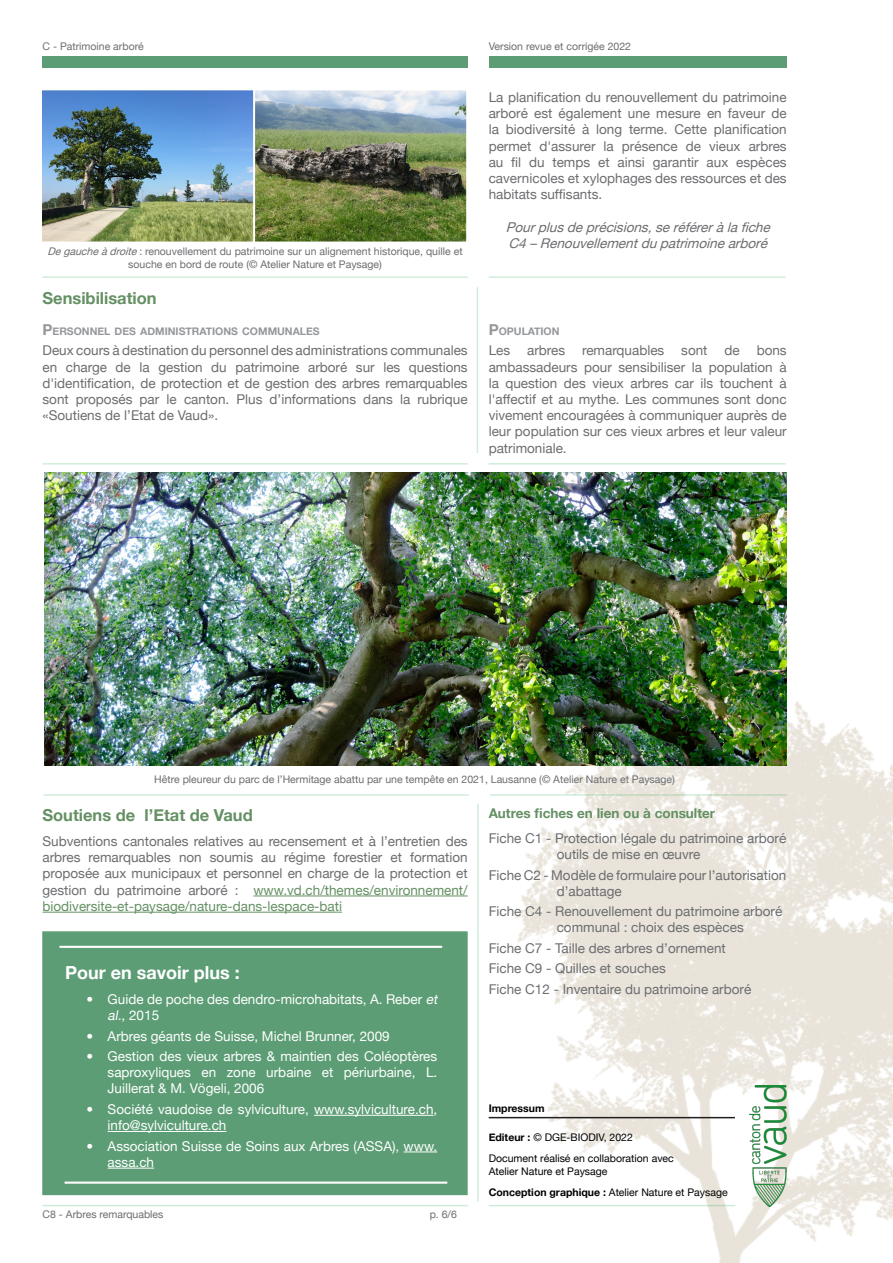
<style>
.page{position:relative;width:893px;height:1263px;background:#fff}
.page>*{position:absolute;margin:0;border:0;box-sizing:border-box;transform-origin:0 0}
.t1{font:700 18px "Helvetica Neue";color:#fff}
.Titres_1_-_Verts{font:700 16.5px "Helvetica Neue";color:#649063}
.Contenu{font:13.5px/16.2px "Helvetica Neue";color:#6c6d70;text-align:justify}
.t2{font:13.5px/16.2px "Helvetica Neue";color:#fff}
.Contenu-2{font:italic 13.5px "Helvetica Neue";color:#6c6d70}
.Titres_3_-_Vert{font:700 13.5px "Helvetica Neue";color:#649063}
.Légende{font:10.5px/12.6px "Helvetica Neue";color:#6c6d70;text-align:center}
.t3{font:10.5px "Helvetica Neue";color:#010000}
.Titre_2_-_Gris{font:700 10.5px "Helvetica Neue";color:#95979a}
.t4{font:700 10.5px "Helvetica Neue";color:#010000}
.s1{font-style:italic}
.s2{font-size:15px}
.s3{color:#649063}
.s4{font-weight:700}
</style>
<div class="page">
<img style="left:503px;top:701px;width:390px;height:562px">
<div style="left:42px;top:56px;width:426px;height:11px;background:#5c9d75"></div>
<div style="left:489px;top:56px;width:297px;height:11px;background:#5c9d75"></div>
<hr style="left:42px;top:1205px;width:426px;height:1px;background:#0ea139">
<hr style="left:489px;top:1205px;width:246px;height:1px;background:#0ea139">
<img style="left:749px;top:1086px;width:38px;height:120px">
<div style="left:42px;top:931px;width:426px;height:264px;background:#5c9d75"></div>
<hr style="left:314px;top:1115px;width:120px;height:1px;background:#fff">
<hr style="left:108px;top:1131px;width:118px;height:1px;background:#fff">
<hr style="left:404px;top:1151px;width:33px;height:1px;background:#fff">
<hr style="left:108px;top:1168px;width:46px;height:1px;background:#fff">
<hr style="left:59px;top:946px;width:383px;height:2px;background:#fff">
<hr style="left:65px;top:1181px;width:382px;height:3px;background:#fff">
<hr style="left:489px;top:1117px;width:246px;height:1px;background:#231f20">
<img style="left:43px;top:92px;width:422px;height:148px">
<div style="left:254px;top:89px;width:214px;height:154px;border:2px solid #fff"></div>
<div style="left:40px;top:89px;width:215px;height:154px;border:2px solid #fff"></div>
<hr style="left:42px;top:276px;width:426px;height:2px;background:#0ea139">
<hr style="left:489px;top:276px;width:297px;height:2px;background:#0ea139">
<hr style="left:477px;top:287px;width:1px;height:166px;background:#0ea139">
<hr style="left:43px;top:463px;width:425px;height:2px;background:#0ea139">
<hr style="left:489px;top:463px;width:297px;height:2px;background:#0ea139">
<img style="left:44px;top:472px;width:743px;height:293px">
<hr style="left:44px;top:794px;width:425px;height:2px;background:#0ea139">
<hr style="left:490px;top:794px;width:297px;height:2px;background:#0ea139">
<hr style="left:477px;top:804px;width:2px;height:398px;background:#0ea139">
<hr style="left:253px;top:896px;width:215px;height:1px;background:#649063">
<hr style="left:43px;top:912px;width:299px;height:1px;background:#649063">
<p class="Légende" style="left:43px;top:40px;width:103px">C - Patrimoine arboré</p>
<p class="Légende" style="left:489px;top:40px;width:144px">Version revue et corrigée 2022</p>
<p class="Légende" style="left:48px;top:245px;width:417px"><span class="s1">Degaucheàdroite</span>: renouvellement du patrimoine sur un alignement historique, quille et souche en bord de route (© Atelier Nature et Paysage)</p>
<p class="Titres_1_-_Verts" style="left:43px;top:288px;width:116px">Sensibilisation</p>
<p class="Titre_2_-_Gris" style="left:43px;top:325px;width:279px"><span class="s2">P</span>ERSONNEL DES ADMINISTRATIONS COMMUNALES</p>
<p class="Contenu" style="left:43px;top:342px;width:427px">Deux cours à destination du personnel des administrations communales en charge de la gestion du patrimoine arboré sur les questions d'identification, de protection et de gestion des arbres remarquables sont proposés par le canton. Plus d’informations dans la rubrique «Soutiens de l’Etat de Vaud».</p>
<p class="Contenu" style="left:489px;top:89px;width:299px">La planification du renouvellement du patrimoine arboré est également une mesure en faveur de la biodiversité à long terme. Cette planification permet d'assurer la présence de vieux arbres au fil du temps et ainsi garantir aux espèces cavernicoles et xylophages des ressources et des habitats suffisants.</p>
<p class="Contenu-2" style="left:506px;top:219px;width:270px">Pourplusdeprécisions,seréféreràlafiche</p>
<p class="Contenu-2" style="left:508px;top:235px;width:264px">C4–Renouvellementdupatrimoinearboré</p>
<p class="Titre_2_-_Gris" style="left:489px;top:325px;width:72px"><span class="s2">P</span>OPULATION</p>
<p class="Contenu" style="left:489px;top:342px;width:23px">Les</p>
<p class="Contenu" style="left:527px;top:342px;width:40px">arbres</p>
<p class="Contenu" style="left:582px;top:342px;width:84px">remarquables</p>
<p class="Contenu" style="left:681px;top:342px;width:28px">sont</p>
<p class="Contenu" style="left:724px;top:342px;width:17px">de</p>
<p class="Contenu" style="left:489px;top:342px;width:299px;text-indent:268px">bons ambassadeurs pour sensibiliser la population à la question des vieux arbres car ils touchent à l'affectif et au mythe. Les communes sont donc vivement encouragées à communiquer auprès de leur population sur ces vieux arbres et leur valeur patrimoniale.</p>
<p class="Légende" style="left:154px;top:773px;width:522px">Hêtre pleureur du parc de l’Hermitage abattu par une tempête en 2021, Lausanne (© Atelier Nature et Paysage)</p>
<p class="Titres_1_-_Verts" style="left:43px;top:805px;width:212px">Soutiens de l’Etat de Vaud</p>
<p class="Contenu" style="left:43px;top:833px;width:427px">Subventions cantonales relatives au recensement et à l’entretien des arbres remarquables non soumis au régime forestier et formation proposée aux municipaux et personnel en charge de la protection et gestion du patrimoine arboré : <span class="s3">www.vd.ch/themes/environnement/ biodiversite-et-paysage/nature-dans-lespace-bati</span></p>
<p class="Titres_3_-_Vert" style="left:489px;top:805px;width:228px">Autres fiches en lien ou à consulter</p>
<p class="Contenu" style="left:489px;top:830px;width:299px">Fiche C1 - Protection légale du patrimoine arboré</p>
<p class="Contenu" style="left:557px;top:846px;width:145px">outils de mise en œuvre</p>
<p class="Contenu" style="left:489px;top:866px;width:299px">Fiche C2 - Modèle de formulaire pour l’autorisation</p>
<p class="Contenu" style="left:557px;top:883px;width:67px">d’abattage</p>
<p class="Contenu" style="left:489px;top:903px;width:295px">Fiche C4 - Renouvellement du patrimoine arboré</p>
<p class="Contenu" style="left:557px;top:919px;width:189px">communal : choix des espèces</p>
<p class="Contenu" style="left:489px;top:940px;width:239px">Fiche C7 - Taille des arbres d’ornement</p>
<p class="Contenu" style="left:489px;top:960px;width:179px">Fiche C9 - Quilles et souches</p>
<p class="Contenu" style="left:489px;top:981px;width:264px">Fiche C12 - Inventaire du patrimoine arboré</p>
<p class="t1" style="left:65px;top:962px;width:176px">Pour en savoir plus :</p>
<p class="t2" style="left:108px;top:991px;width:334px;text-indent:-21px">• Guide de poche des dendro-microhabitats, A. Reber <span class="s1">et al.</span>, 2015</p>
<p class="t2" style="left:86px;top:1027px;width:305px">• Arbres géants de Suisse, Michel Brunner, 2009</p>
<p class="t2" style="left:108px;top:1048px;width:331px;text-align:justify;text-indent:-21px">• Gestion des vieux arbres &amp; maintien des Coléoptères saproxyliques en zone urbaine et périurbaine, L.<br>Juillerat &amp; M. Vögeli, 2006</p>
<p class="t2" style="left:108px;top:1101px;width:331px;text-indent:-21px">• Société vaudoise de sylviculture, www.sylviculture.ch, info@sylviculture.ch</p>
<p class="t2" style="left:108px;top:1137px;width:331px;text-indent:-21px">• Association Suisse de Soins aux Arbres (ASSA), www. assa.ch</p>
<p class="t4" style="left:489px;top:1101px;width:57px">Impressum</p>
<p class="t3" style="left:489px;top:1131px;width:146px"><span class="s4">Editeur :</span> © DGE-BIODIV, 2022</p>
<p class="t3" style="left:489px;top:1152px;width:187px">Document réalisé en collaboration avec</p>
<p class="t3" style="left:489px;top:1165px;width:120px">Atelier Nature et Paysage</p>
<p class="t3" style="left:489px;top:1186px;width:240px"><span class="s4">Conception graphique :</span> Atelier Nature et Paysage</p>
<p class="Légende" style="left:43px;top:1207px;width:122px">C8 - Arbres remarquables</p>
<p class="Légende" style="left:430px;top:1207px;width:29px">p. 6/6</p>
</div>
